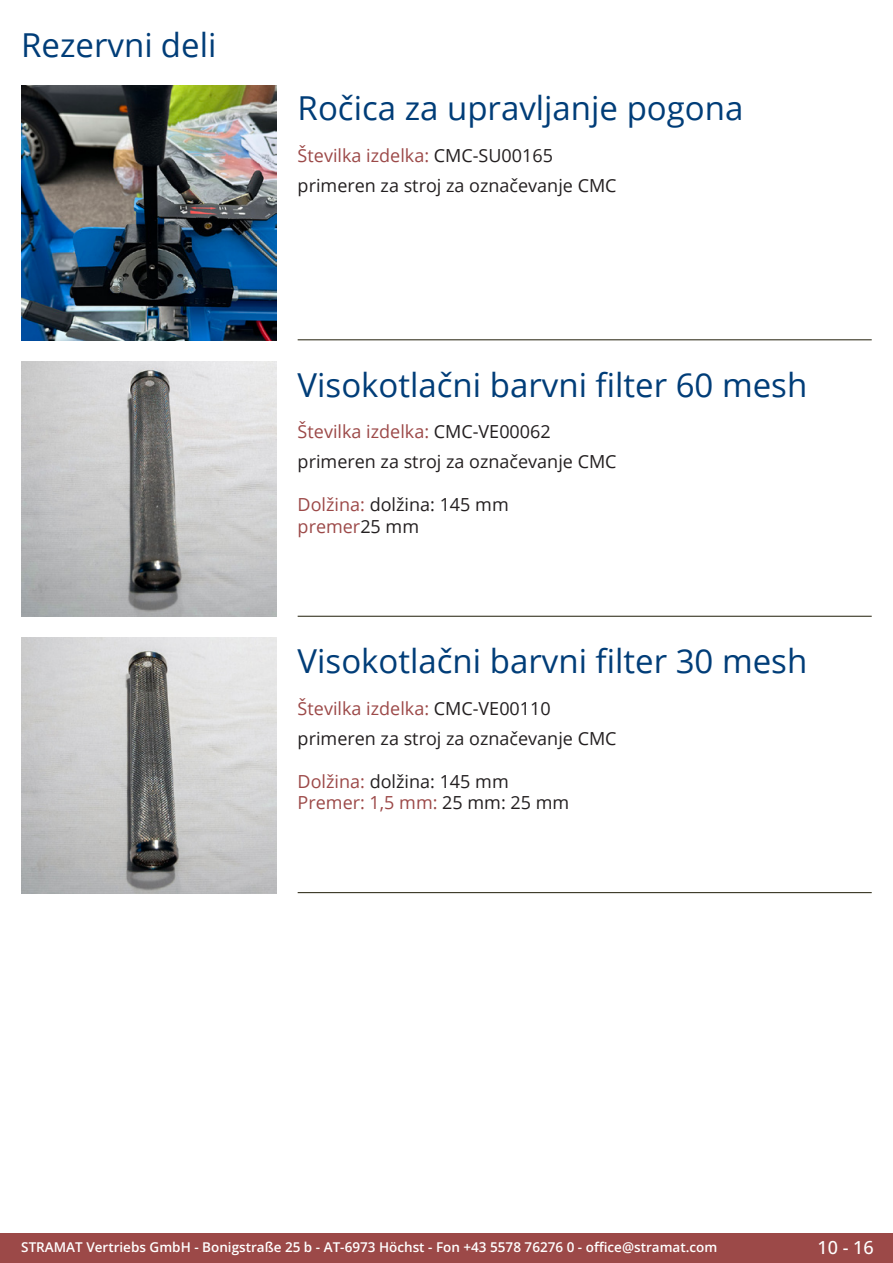
<style>
.page{position:relative;width:893px;height:1263px;background:#fff}
.page>*{position:absolute;margin:0;border:0;box-sizing:border-box;transform-origin:0 0}
.Produkttitel{font:33px "Open Sans";color:#003d78}
.RastTitel{font:33px "Open Sans";color:#003d78}
.Beschreibung_Text{font:18px/21.6px "Open Sans";color:#231f20}
.TechDaten_Überschrif{font:18px "Open Sans";color:#9c4948}
.t1{font:500 18px "Open Sans";color:#fff}
.t2{font:600 13.5px "Open Sans";color:#fff}
.s1{color:#231f20}
.s2{color:#9c4948}
</style>
<div class="page">
<div style="left:0;top:1233px;width:893px;height:30px;background:#9c4948"></div>
<hr style="left:298px;top:340px;width:574px;height:1px;background:#201d08">
<hr style="left:298px;top:616px;width:574px;height:1px;background:#201d08">
<hr style="left:298px;top:892px;width:574px;height:1px;background:#201d08">
<img style="left:21px;top:85px;width:255px;height:255px">
<img style="left:21px;top:361px;width:255px;height:256px">
<img style="left:21px;top:638px;width:255px;height:255px">
<p class="RastTitel" style="left:21px;top:22px;width:197px">Rezervni deli</p>
<p class="Produkttitel" style="left:298px;top:86px;width:447px">Ročica za upravljanje pogona</p>
<p class="TechDaten_Überschrif" style="left:298px;top:143px;width:257px">Številka izdelka: <span class="s1">CMC-SU00165</span></p>
<p class="Beschreibung_Text" style="left:298px;top:174px;width:320px">primeren za stroj za označevanje CMC</p>
<p class="Produkttitel" style="left:298px;top:362px;width:511px">Visokotlačni barvni filter 60 mesh</p>
<p class="TechDaten_Überschrif" style="left:298px;top:420px;width:255px">Številka izdelka: <span class="s1">CMC-VE00062</span></p>
<p class="Beschreibung_Text" style="left:298px;top:450px;width:320px">primeren za stroj za označevanje CMC</p>
<p class="Beschreibung_Text" style="left:298px;top:494px;width:213px"><span class="s2">Dolžina:</span> dolžina: 145 mm <span class="s2">premer</span>25 mm</p>
<p class="Produkttitel" style="left:298px;top:638px;width:511px">Visokotlačni barvni filter 30 mesh</p>
<p class="TechDaten_Überschrif" style="left:298px;top:696px;width:255px">Številka izdelka: <span class="s1">CMC-VE00110</span></p>
<p class="Beschreibung_Text" style="left:298px;top:727px;width:320px">primeren za stroj za označevanje CMC</p>
<p class="Beschreibung_Text" style="left:298px;top:770px;width:273px"><span class="s2">Dolžina:</span> dolžina: 145 mm<br><span class="s2">Premer: 1,5 mm:</span> 25 mm: 25 mm</p>
<p class="t2" style="left:21px;top:1238px;width:698px">STRAMAT Vertriebs GmbH - Bonigstraße 25 b - AT-6973 Höchst - Fon +43 5578 76276 0 - office@stramat.com</p>
<p class="t1" style="left:817px;top:1234px;width:58px">10 - 16</p>
</div>
